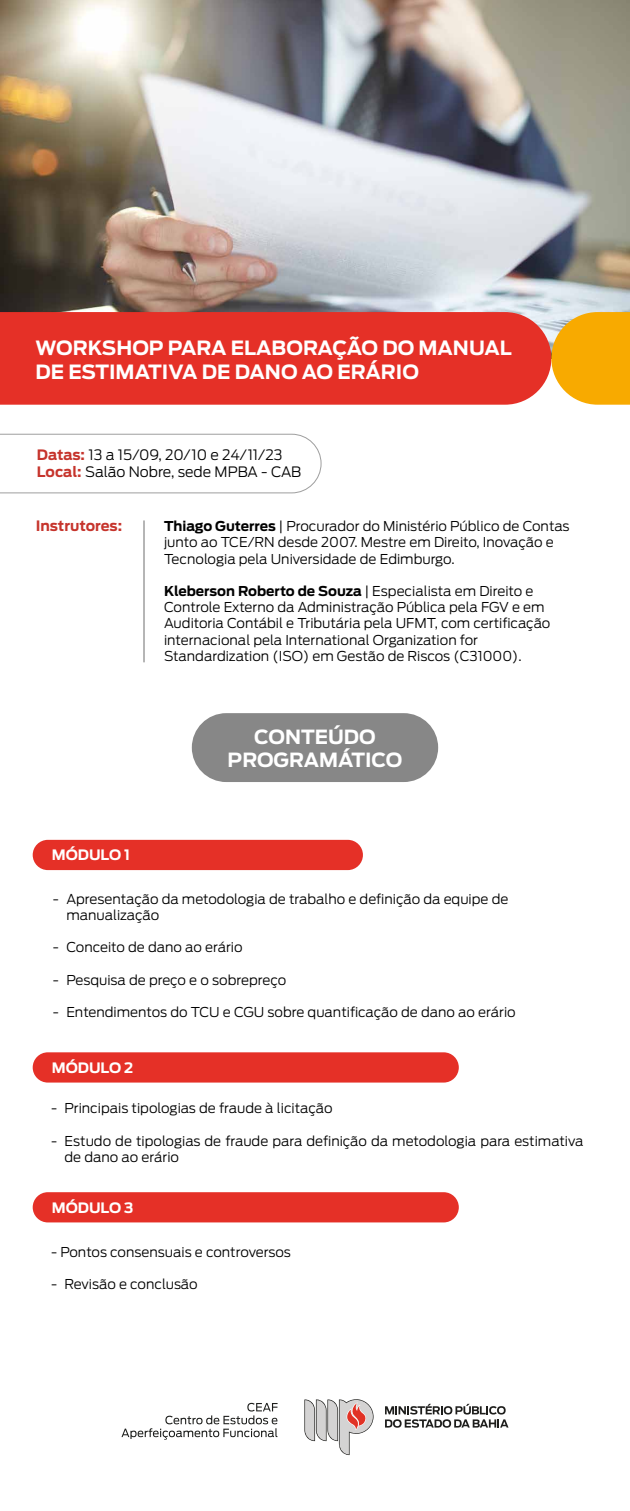
<style>
.page{position:relative;width:630px;height:1511px;background:#fff}
.page>*{position:absolute;margin:0;border:0;box-sizing:border-box;transform-origin:0 0}
.t1{font:700 19.5px/23.4px "Antenna";color:#fff}
.t2{font:700 19.42px/23.3px "Antenna";color:#fff;text-align:center}
.t3{font:300 14.25px/17.1px "Antenna";color:#000}
.t4{font:700 14.25px "Antenna";color:#fff}
.t5{font:700 14.25px "Antenna";color:#c6342c}
.t6{font:300 13.5px/16.2px "Antenna";color:#000}
.s1{font-weight:700;color:#c6342c}
.s2{font-weight:700}
</style>
<div class="page">
<img style="left:0;top:0;width:630px;height:312px">
<svg style="left:0;top:434px;width:321px;height:59px"></svg>
<div style="left:0;top:312px;width:551px;height:92px;background:#e53027"></div>
<div style="left:192px;top:713px;width:246px;height:69px;background:#878787;border-radius:34px"></div>
<div style="left:33px;top:839px;width:330px;height:31px;background:#e53027;border-radius:15px"></div>
<svg style="left:551px;top:312px;width:79px;height:92px;background:#f6b21e"></svg>
<hr style="left:143px;top:521px;width:2px;height:141px;background:#9e9e9e">
<div style="left:33px;top:1052px;width:426px;height:30px;background:#e53027;border-radius:15px"></div>
<div style="left:33px;top:1192px;width:426px;height:30px;background:#e53027;border-radius:15px"></div>
<svg style="left:121px;top:1402px;width:157px;height:37px"></svg>
<svg style="left:304px;top:1399px;width:70px;height:55px"></svg>
<svg style="left:385px;top:1403px;width:124px;height:24px"></svg>
<h1 class="t1" style="left:35px;top:336px;width:478px">WORKSHOP PARA ELABORAÇÃO DO MANUAL<br>DE ESTIMATIVA DE DANO AO ERÁRIO</h1>
<p class="t3" style="left:37px;top:446px;width:266px"><span class="s1">Datas:</span> 13 a 15/09, 20/10 e 24/11/23<br><span class="s1">Local:</span> Salão Nobre, sede MPBA - CAB</p>
<p class="t5" style="left:36px;top:517px;width:88px">Instrutores:</p>
<p class="t6" style="left:164px;top:518px;width:407px"><span class="s2">Thiago Guterres</span> | Procurador do Ministério Público de Contas junto ao TCE/RN desde 2007. Mestre em Direito, Inovação e<br>Tecnologia pela Universidade de Edimburgo.</p>
<p class="t6" style="left:164px;top:583px;width:388px"><span class="s2">Kleberson Roberto de Souza</span> | Especialista em Direito e Controle Externo da Administração Pública pela FGV e em Auditoria Contábil e Tributária pela UFMT, com certificação internacional pela International Organization for Standardization (ISO) em Gestão de Riscos (C31000).</p>
<p class="t4" style="left:52px;top:846px;width:80px">MÓDULO 1</p>
<h2 class="t2" style="left:228px;top:725px;width:176px">CONTEÚDO<br>PROGRAMÁTICO</h2>
<p class="t6" style="left:66px;top:890px;width:444px;text-indent:-14px">- Apresentação da metodologia de trabalho e definição da equipe de manualização</p>
<p class="t6" style="left:53px;top:939px;width:191px">- Conceito de dano ao erário</p>
<p class="t6" style="left:53px;top:971px;width:235px">- Pesquisa de preço e o sobrepreço</p>
<p class="t6" style="left:53px;top:1004px;width:464px">- Entendimentos do TCU e CGU sobre quantificação de dano ao erário</p>
<p class="t4" style="left:52px;top:1059px;width:83px">MÓDULO 2</p>
<p class="t6" style="left:51px;top:1100px;width:283px">- Principais tipologias de fraude à licitação</p>
<p class="t6" style="left:65px;top:1132px;width:521px;text-indent:-14px">- Estudo de tipologias de fraude para definição da metodologia para estimativa de dano ao erário</p>
<p class="t4" style="left:52px;top:1198px;width:83px">MÓDULO 3</p>
<p class="t6" style="left:51px;top:1243px;width:241px">- Pontos consensuais e controversos</p>
<p class="t6" style="left:51px;top:1276px;width:148px">- Revisão e conclusão</p>
</div>
